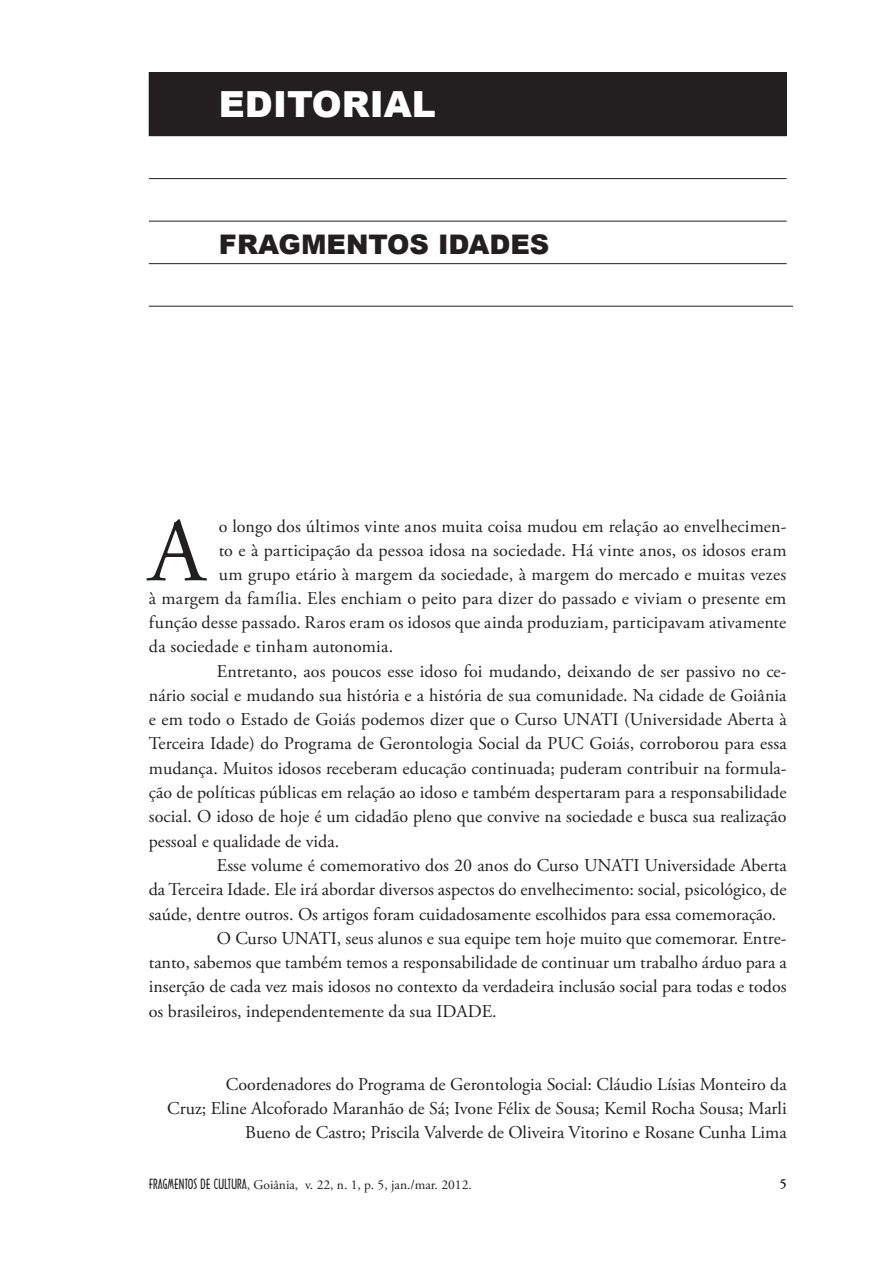
<style>
.page{position:relative;width:893px;height:1263px;background:#fff}
.page>*{position:absolute;margin:0;border:0;box-sizing:border-box;transform-origin:0 0}
.Capitular{font:90.45px "Adobe Garamond Pro";color:#231f20}
.t1{font:900 36px "Arial";color:#fff}
.subtítulo_título_art{font:900 27px "Arial";color:#231f20}
.texto{font:18px/24.3px "Adobe Garamond Pro";color:#231f20;text-align:justify}
.Capitular-2{font:18px "Adobe Garamond Pro";letter-spacing:.01em;color:#231f20}
.t2{font:13.5px "Adobe Garamond Pro";color:#231f20}
.s1{font-family:"Architecture Plain"}
</style>
<div class="page">
<div style="left:149px;top:73px;width:637px;height:63px;background:#231f20"></div>
<div style="left:149px;top:72px;width:638px;height:64px;border:1px solid #231f20"></div>
<hr style="left:149px;top:178px;width:638px;height:1px;background:#231f20">
<hr style="left:149px;top:221px;width:638px;height:1px;background:#231f20">
<hr style="left:149px;top:263px;width:638px;height:1px;background:#231f20">
<hr style="left:149px;top:306px;width:644px;height:1px;background:#231f20">
<p class="t1" style="left:219px;top:78px;width:218px">EDITORIAL</p>
<p class="subtítulo_título_art" style="left:219px;top:224px;width:332px">FRAGMENTOS IDADES</p>
<p class="Capitular" style="left:149px;top:497px;width:58px">A</p>
<p class="Capitular-2" style="left:219px;top:516px;width:569px">o longo dos últimos vinte anos muita coisa mudou em relação ao envelhecimen-</p>
<p class="Capitular-2" style="left:219px;top:540px;width:569px">to e à participação da pessoa idosa na sociedade. Há vinte anos, os idosos eram</p>
<p class="Capitular-2" style="left:219px;top:564px;width:569px">um grupo etário à margem da sociedade, à margem do mercado e muitas vezes</p>
<p class="Capitular-2" style="left:149px;top:588px;width:639px">à margem da família. Eles enchiam o peito para dizer do passado e viviam o presente em</p>
<p class="Capitular-2" style="left:149px;top:612px;width:639px">função desse passado. Raros eram os idosos que ainda produziam, participavam ativamente</p>
<p class="Capitular-2" style="left:149px;top:636px;width:246px">da sociedade e tinham autonomia.</p>
<p class="texto" style="left:149px;top:659px;width:639px;text-indent:68px">Entretanto, aos poucos esse idoso foi mudando, deixando de ser passivo no ce&shy;nário social e mudando sua história e a história de sua comunidade. Na cidade de Goiânia e em todo o Estado de Goiás podemos dizer que o Curso UNATI (Universidade Aberta à Terceira Idade) do Programa de Gerontologia Social da PUC Goiás, corroborou para essa mudança. Muitos idosos receberam educação continuada; puderam contribuir na formula&shy;ção de políticas públicas em relação ao idoso e também despertaram para a responsabilidade social. O idoso de hoje é um cidadão pleno que convive na sociedade e busca sua realização pessoal e qualidade de vida.</p>
<p class="texto" style="left:149px;top:854px;width:639px;text-indent:68px">Esse volume é comemorativo dos 20 anos do Curso UNATI Universidade Aberta da Terceira Idade. Ele irá abordar diversos aspectos do envelhecimento: social, psicológico, de saúde, dentre outros. Os artigos foram cuidadosamente escolhidos para essa comemoração.</p>
<p class="texto" style="left:149px;top:927px;width:639px;text-indent:68px">O Curso UNATI, seus alunos e sua equipe tem hoje muito que comemorar. Entre&shy;tanto, sabemos que também temos a responsabilidade de continuar um trabalho árduo para a inserção de cada vez mais idosos no contexto da verdadeira inclusão social para todas e todos os brasileiros, independentemente da sua IDADE.</p>
<p class="texto" style="left:167px;top:1072px;width:621px;text-align:right">Coordenadores do Programa de Gerontologia Social: Cláudio Lísias Monteiro da<br>Cruz; Eline Alcoforado Maranhão de Sá; Ivone Félix de Sousa; Kemil Rocha Sousa; Marli<br>Bueno de Castro; Priscila Valverde de Oliveira Vitorino e Rosane Cunha Lima</p>
<p class="t2" style="left:149px;top:1177px;width:324px"><span class="s1">FRAGMENTOS DE CULTURA</span>, Goiânia, v. 22, n. 1, p. 5, jan./mar. 2012.</p>
<p class="t2" style="left:780px;top:1175px;width:8px">5</p>
</div>
